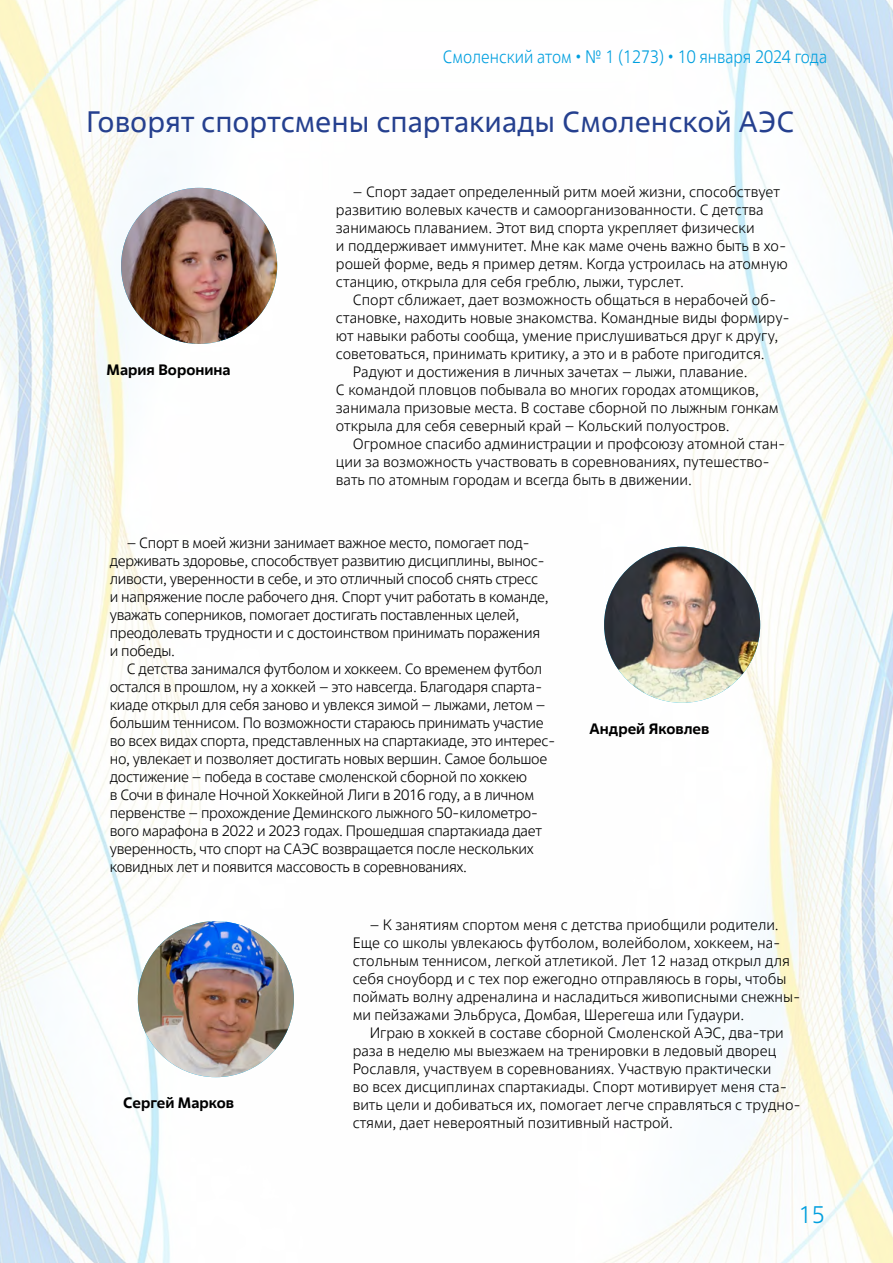
<style>
.page{position:relative;width:893px;height:1263px;background:#fff}
.page>*{position:absolute;margin:0;border:0;box-sizing:border-box;transform-origin:0 0}
.t1{font:29.4px "Rosatom";color:#25408f}
.t2{font:300 24px "Rosatom";color:#009fdf}
.t3{font:300 18px "Rosatom";color:#009fdf;scale:.9 1}
.t4{font:300 15px/18px "Rosatom";color:#000}
.t5{font:300 15px/18px "Rosatom";letter-spacing:-.02em;color:#000}
.t6{font:700 15px "Rosatom";color:#000}
</style>
<div class="page">
<img style="left:0;top:0;width:893px;height:1263px">
<img style="left:138px;top:921px;width:156px;height:156px;border-radius:78px">
<img style="left:604px;top:547px;width:156px;height:156px;border-radius:78px">
<img style="left:121px;top:188px;width:156px;height:156px;border-radius:78px">
<p class="t3" style="left:443px;top:45px;width:428px">Смоленский атом • № 1 (1273) • 10 января 2024 года</p>
<h1 class="t1" style="left:86px;top:103px;width:710px">Говорят спортсмены спартакиады Смоленской АЭС</h1>
<p class="t6" style="left:107px;top:360px;width:126px">Мария Воронина</p>
<p class="t4" style="left:336px;top:183px;width:453px;text-indent:17px">– Спорт задает определенный ритм моей жизни, способствует развитию волевых качеств и самоорганизованности. С детства занимаюсь плаванием. Этот вид спорта укрепляет физически<br>и поддерживает иммунитет. Мне как маме очень важно быть в хо&shy;рошей форме, ведь я пример детям. Когда устроилась на атомную станцию, открыла для себя греблю, лыжи, турслет.</p>
<p class="t4" style="left:353px;top:291px;width:425px">Спорт сближает, дает возможность общаться в нерабочей об-</p>
<p class="t4" style="left:336px;top:309px;width:455px">становке, находить новые знакомства. Командные виды формиру-</p>
<p class="t4" style="left:336px;top:327px;width:444px">ют навыки работы сообща, умение прислушиваться друг к другу,</p>
<p class="t4" style="left:336px;top:345px;width:430px">советоваться, принимать критику, а это и в работе пригодится.</p>
<p class="t4" style="left:353px;top:363px;width:396px">Радуют и достижения в личных зачетах – лыжи, плавание.</p>
<p class="t4" style="left:336px;top:381px;width:424px">С командой пловцов побывала во многих городах атомщиков,</p>
<p class="t4" style="left:336px;top:399px;width:444px">занимала призовые места. В составе сборной по лыжным гонкам</p>
<p class="t4" style="left:336px;top:417px;width:395px">открыла для себя северный край – Кольский полуостров.</p>
<p class="t4" style="left:353px;top:435px;width:434px">Огромное спасибо администрации и профсоюзу атомной стан-</p>
<p class="t4" style="left:336px;top:453px;width:435px">ции за возможность участвовать в соревнованиях, путешество-</p>
<p class="t4" style="left:336px;top:471px;width:358px">вать по атомным городам и всегда быть в движении.</p>
<p class="t5" style="left:110px;top:534px;width:440px;text-indent:17px">– Спорт в моей жизни занимает важное место, помогает под&shy;держивать здоровье, способствует развитию дисциплины, вынос&shy;ливости, уверенности в себе, и это отличный способ снять стресс и напряжение после рабочего дня. Спорт учит работать в команде, уважать соперников, помогает достигать поставленных целей, преодолевать трудности и с достоинством принимать поражения и победы.</p>
<p class="t5" style="left:110px;top:660px;width:447px;text-indent:17px">С детства занимался футболом и хоккеем. Со временем футбол остался в прошлом, ну а хоккей – это навсегда. Благодаря спарта&shy;киаде открыл для себя заново и увлекся зимой – лыжами, летом – большим теннисом. По возможности стараюсь принимать участие во всех видах спорта, представленных на спартакиаде, это интерес&shy;но, увлекает и позволяет достигать новых вершин. Самое большое достижение – победа в составе смоленской сборной по хоккею<br>в Сочи в финале Ночной Хоккейной Лиги в 2016 году, а в личном первенстве – прохождение Деминского лыжного 50‑ километро&shy;вого марафона в 2022 и 2023 годах. Прошедшая спартакиада дает уверенность, что спорт на САЭС возвращается после нескольких ковидных лет и появится массовость в соревнованиях.</p>
<p class="t6" style="left:590px;top:719px;width:121px">Андрей Яковлев</p>
<p class="t6" style="left:123px;top:1093px;width:112px">Сергей Марков</p>
<p class="t4" style="left:353px;top:916px;width:449px;text-indent:17px">– К занятиям спортом меня с детства приобщили родители.<br>Еще со школы увлекаюсь футболом, волейболом, хоккеем, на&shy;стольным теннисом, легкой атлетикой. Лет 12 назад открыл для себя сноуборд и с тех пор ежегодно отправляюсь в горы, чтобы поймать волну адреналина и насладиться живописными снежны&shy;ми пейзажами Эльбруса, Домбая, Шерегеша или Гудаури.</p>
<p class="t4" style="left:353px;top:1024px;width:450px;text-indent:17px">Играю в хоккей в составе сборной Смоленской АЭС, два-три раза в неделю мы выезжаем на тренировки в ледовый дворец Рославля, участвуем в соревнованиях. Участвую практически<br>во всех дисциплинах спартакиады. Спорт мотивирует меня ста&shy;вить цели и добиваться их, помогает легче справляться с трудно&shy;стями, дает невероятный позитивный настрой.</p>
<h2 class="t2" style="left:798px;top:1199px;width:28px">15</h2>
</div>
